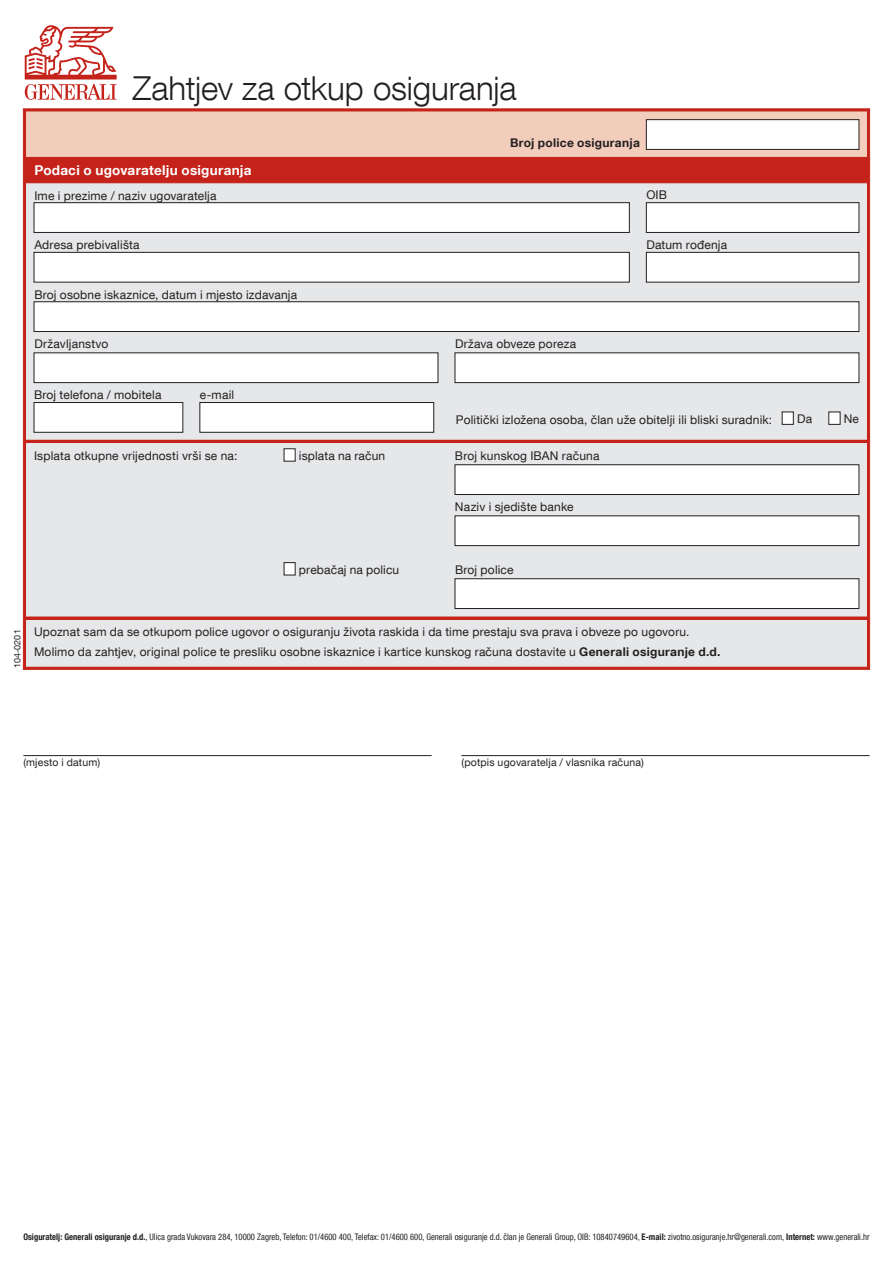
<style>
.page{position:relative;width:893px;height:1263px;background:#fff}
.page>*{position:absolute;margin:0;border:0;box-sizing:border-box;transform-origin:0 0}
.t1{font:300 33px "Helvetica Neue LT Com";letter-spacing:-.005em;color:#231f20}
.t2{font:700 13.5px "Helvetica Neue LT Com";letter-spacing:.02em;color:#fff}
.t3{font:12px "Helvetica Neue LT Com";letter-spacing:.015em;color:#231f20}
.t4{font:700 12px "Helvetica Neue LT Com";letter-spacing:.025em;color:#231f20}
.t5{font:10.5px "Helvetica Neue LT Com";letter-spacing:.02em;color:#231f20}
.t6{font:condensed 9px "Helvetica Neue LT Com";letter-spacing:.005em;color:#231f20;scale:.95 1}
.t7{font:9px "Helvetica Neue LT Com";letter-spacing:.005em;color:#231f20}
.s1{font-weight:700}
</style>
<div class="page">
<svg style="left:25px;top:25px;width:92px;height:75px"></svg>
<svg style="left:23px;top:108px;width:847px;height:562px;background:#e4dbda"></svg>
<div style="left:26px;top:440px;width:841px;height:3px;border:1px solid #c5221a"></div>
<div style="left:26px;top:617px;width:841px;height:2px;border:1px solid #c5221a"></div>
<div style="left:24px;top:157px;width:845px;height:26px;background:#c5221a"></div>
<hr style="left:23px;top:755px;width:409px;height:1px;background:#231f20">
<hr style="left:461px;top:755px;width:409px;height:1px;background:#231f20">
<div style="left:284px;top:449px;width:11px;height:12px;background:#fff"></div>
<div style="left:284px;top:448px;width:11px;height:13px;border:1px solid #231f20"></div>
<div style="left:455px;top:465px;width:404px;height:29px;background:#fff"></div>
<div style="left:455px;top:464px;width:404px;height:31px;border:1px solid #231f20"></div>
<div style="left:455px;top:516px;width:404px;height:30px;background:#fff"></div>
<div style="left:455px;top:516px;width:404px;height:30px;border:1px solid #231f20"></div>
<div style="left:646px;top:120px;width:213px;height:29px;background:#fff"></div>
<div style="left:646px;top:119px;width:213px;height:31px;border:1px solid #231f20"></div>
<div style="left:782px;top:412px;width:11px;height:12px;background:#fff"></div>
<div style="left:782px;top:412px;width:11px;height:13px;border:1px solid #231f20"></div>
<div style="left:829px;top:412px;width:11px;height:12px;background:#fff"></div>
<div style="left:200px;top:402px;width:234px;height:30px;background:#fff"></div>
<div style="left:200px;top:402px;width:234px;height:30px;border:1px solid #231f20"></div>
<div style="left:34px;top:402px;width:149px;height:30px;background:#fff"></div>
<div style="left:34px;top:402px;width:149px;height:30px;border:1px solid #231f20"></div>
<div style="left:34px;top:203px;width:595px;height:29px;background:#fff"></div>
<div style="left:34px;top:202px;width:596px;height:31px;border:1px solid #231f20"></div>
<div style="left:646px;top:203px;width:213px;height:29px;background:#fff"></div>
<div style="left:646px;top:202px;width:213px;height:31px;border:1px solid #231f20"></div>
<div style="left:34px;top:302px;width:825px;height:29px;background:#fff"></div>
<div style="left:34px;top:302px;width:825px;height:30px;border:1px solid #231f20"></div>
<div style="left:646px;top:252px;width:213px;height:30px;background:#fff"></div>
<div style="left:646px;top:252px;width:213px;height:30px;border:1px solid #231f20"></div>
<div style="left:34px;top:252px;width:595px;height:30px;background:#fff"></div>
<div style="left:34px;top:252px;width:596px;height:30px;border:1px solid #231f20"></div>
<div style="left:34px;top:353px;width:404px;height:30px;background:#fff"></div>
<div style="left:34px;top:353px;width:404px;height:30px;border:1px solid #231f20"></div>
<div style="left:455px;top:353px;width:404px;height:30px;background:#fff"></div>
<div style="left:455px;top:353px;width:404px;height:30px;border:1px solid #231f20"></div>
<div style="left:284px;top:563px;width:11px;height:12px;background:#fff"></div>
<div style="left:455px;top:579px;width:404px;height:29px;background:#fff"></div>
<div style="left:455px;top:578px;width:404px;height:31px;border:1px solid #231f20"></div>
<h1 class="t1" style="left:132px;top:68px;width:386px">Zahtjev za otkup osiguranja</h1>
<p class="t4" style="left:510px;top:135px;width:131px">Broj police osiguranja</p>
<p class="t2" style="left:34px;top:162px;width:219px">Podaci o ugovaratelju osiguranja</p>
<p class="t3" style="left:34px;top:188px;width:184px">Ime i prezime / naziv ugovaratelja</p>
<p class="t3" style="left:646px;top:188px;width:22px">OIB</p>
<p class="t3" style="left:34px;top:238px;width:107px">Adresa prebivališta</p>
<p class="t3" style="left:646px;top:237px;width:82px">Datum rođenja</p>
<p class="t3" style="left:34px;top:287px;width:264px">Broj osobne iskaznice, datum i mjesto izdavanja</p>
<p class="t3" style="left:34px;top:336px;width:76px">Državljanstvo</p>
<p class="t3" style="left:455px;top:336px;width:123px">Država obveze poreza</p>
<p class="t3" style="left:34px;top:388px;width:129px">Broj telefona / mobitela</p>
<p class="t3" style="left:200px;top:388px;width:36px">e-mail</p>
<p class="t3" style="left:34px;top:448px;width:205px">Isplata otkupne vrijednosti vrši se na:</p>
<p class="t3" style="left:299px;top:448px;width:88px">isplata na račun</p>
<p class="t3" style="left:456px;top:412px;width:318px">Politički izložena osoba, član uže obitelji ili bliski suradnik:</p>
<p class="t3" style="left:797px;top:412px;width:17px">Da</p>
<p class="t3" style="left:844px;top:412px;width:17px">Ne</p>
<p class="t3" style="left:455px;top:448px;width:146px">Broj kunskog IBAN računa</p>
<p class="t3" style="left:455px;top:499px;width:120px">Naziv i sjedište banke</p>
<p class="t3" style="left:299px;top:562px;width:102px">prebačaj na policu</p>
<p class="t3" style="left:455px;top:562px;width:60px">Broj police</p>
<p class="t7" style="left:12px;top:668px;width:40px;rotate:-90deg">104-0201</p>
<p class="t3" style="left:34px;top:624px;width:657px">Upoznat sam da se otkupom police ugovor o osiguranju života raskida i da time prestaju sva prava i obveze po ugovoru.</p>
<p class="t3" style="left:34px;top:644px;width:688px">Molimo da zahtjev, original police te presliku osobne iskaznice i kartice kunskog računa dostavite u <span class="s1">Generali osiguranje d.d.</span></p>
<p class="t5" style="left:23px;top:755px;width:78px">(mjesto i datum)</p>
<p class="t5" style="left:461px;top:755px;width:184px">(potpis ugovaratelja / vlasnika računa)</p>
<p class="t6" style="left:23px;top:1231px;width:892px"><span class="s1">Osiguratelj: Generali osiguranje d.d.</span>, Ulica grada Vukovara 284, 10000 Zagreb, Telefon: 01/4600 400, Telefax: 01/4600 600, Generali osiguranje d.d. član je Generali Group, OIB: 10840749604, <span class="s1">E-mail:</span> zivotno.osiguranje.hr@generali.com, <span class="s1">Internet:</span> www.generali.hr</p>
</div>
